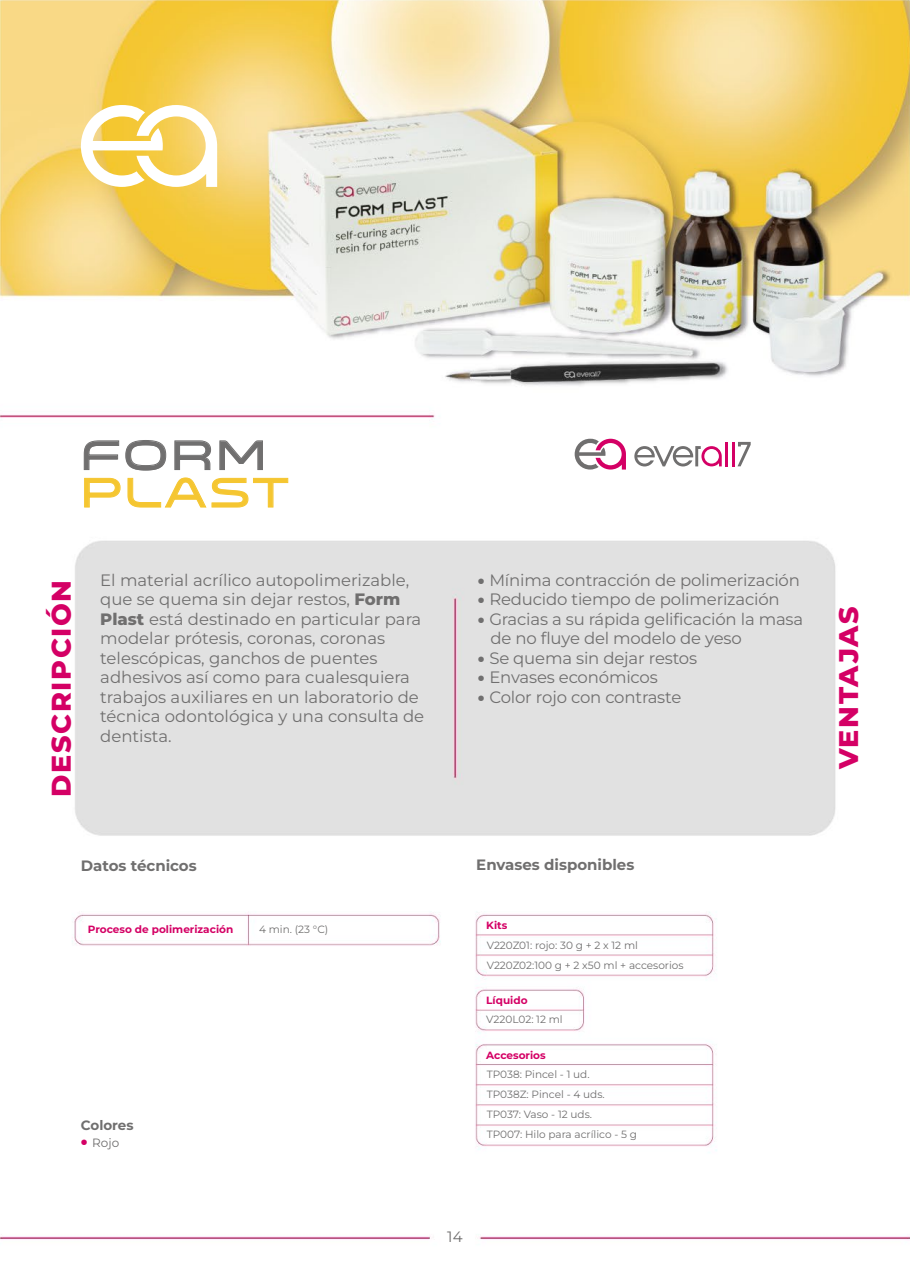
<style>
.page{position:relative;width:910px;height:1280px;background:#fff}
.page>*{position:absolute;margin:0;border:0;box-sizing:border-box;transform-origin:0 0}
.t1{font:42px "Venera 700";letter-spacing:.07em;color:#f5c631}
.t2{font:42px "Venera 700";color:#706f6f}
.t3{font:800 27px "Montserrat";letter-spacing:.06em;color:#d40065}
.t4{font:16.5px/19.5px "Montserrat";letter-spacing:-.005em;color:#706f6f}
.t5{font:700 15px "Montserrat";color:#706f6f}
.t6{font:15px "Montserrat";color:#706f6f}
.t7{font:700 13.5px "Montserrat";color:#706f6f}
.t8{font:12px "Montserrat";color:#706f6f}
.t9{font:10.5px/20.1px "Montserrat";color:#706f6f}
.t10{font:700 10.5px "Montserrat";color:#d40065}
.s1{font-weight:800}
.s2{font-weight:900}
.s3{font-weight:900;font-size:16.5px;color:#d40065}
</style>
<div class="page">
<img style="left:0;top:0;width:910px;height:1240px">
<svg style="left:83px;top:439px;width:84px;height:32px"></svg>
<svg style="left:174px;top:440px;width:38px;height:31px"></svg>
<svg style="left:219px;top:440px;width:44px;height:31px"></svg>
<svg style="left:84px;top:477px;width:37px;height:31px"></svg>
<svg style="left:127px;top:477px;width:162px;height:31px"></svg>
<svg style="left:575px;top:439px;width:51px;height:31px"></svg>
<hr style="left:725px;top:442px;width:3px;height:24px;background:#d40065">
<hr style="left:731px;top:442px;width:3px;height:24px;background:#d40065">
<svg style="left:737px;top:442px;width:14px;height:24px"></svg>
<svg style="left:634px;top:446px;width:88px;height:20px"></svg>
<svg style="left:81px;top:105px;width:136px;height:82px"></svg>
<h1 class="t2" style="left:81px;top:430px;width:187px">FORM</h1>
<h1 class="t1" style="left:81px;top:467px;width:209px">PLAST</h1>
<h2 class="t3" style="left:41px;top:796px;width:218px;rotate:-90deg">DESCRIPCIÓN</h2>
<p class="t4" style="left:100px;top:570px;width:325px">El material acrílico autopolimerizable, que se quema sin dejar restos, <span class="s1">Form Plast</span> está destinado en particular para modelar prótesis, coronas, coronas telescópicas, ganchos de puentes adhesivos así como para cualesquiera trabajos auxiliares en un laboratorio de técnica odontológica y una consulta de dentista.</p>
<p class="t4" style="left:478px;top:570px;width:323px"><span class="s2">•</span> Mínima contracción de polimerización</p>
<p class="t4" style="left:478px;top:589px;width:303px"><span class="s2">•</span> Reducido tiempo de polimerización</p>
<p class="t4" style="left:490px;top:609px;width:314px;text-indent:-12px"><span class="s2">•</span> Gracias a su rápida gelificación la masa de no fluye del modelo de yeso</p>
<p class="t4" style="left:478px;top:648px;width:221px"><span class="s2">•</span> Se quema sin dejar restos</p>
<p class="t4" style="left:478px;top:667px;width:181px"><span class="s2">•</span> Envases económicos</p>
<p class="t4" style="left:478px;top:687px;width:205px"><span class="s2">•</span> Color rojo con contraste</p>
<p class="t5" style="left:81px;top:855px;width:117px">Datos técnicos</p>
<p class="t5" style="left:476px;top:854px;width:160px">Envases disponibles</p>
<p class="t10" style="left:88px;top:922px;width:147px">Proceso de polimerización</p>
<p class="t9" style="left:259px;top:919px;width:71px">4 min. (23 °C)</p>
<p class="t10" style="left:486px;top:918px;width:23px">Kits</p>
<p class="t9" style="left:487px;top:934px;width:198px">V220Z01: rojo: 30 g + 2 x 12 ml<br>V220Z02:100 g + 2 x50 ml + accesorios</p>
<p class="t7" style="left:81px;top:1116px;width:54px">Colores</p>
<p class="t8" style="left:81px;top:1134px;width:40px"><span class="s3">•</span> Rojo</p>
<p class="t10" style="left:486px;top:993px;width:43px">Líquido</p>
<p class="t9" style="left:486px;top:1009px;width:78px">V220L02: 12 ml</p>
<p class="t10" style="left:486px;top:1048px;width:61px">Accesorios</p>
<p class="t9" style="left:487px;top:1064px;width:152px">TP038: Pincel - 1 ud.<br>TP038Z: Pincel - 4 uds.<br>TP037: Vaso - 12 uds.<br>TP007: Hilo para acrílico - 5 g</p>
<p class="t6" style="left:447px;top:1227px;width:17px">14</p>
<h2 class="t3" style="left:829px;top:769px;width:164px;rotate:-90deg">VENTAJAS</h2>
</div>
